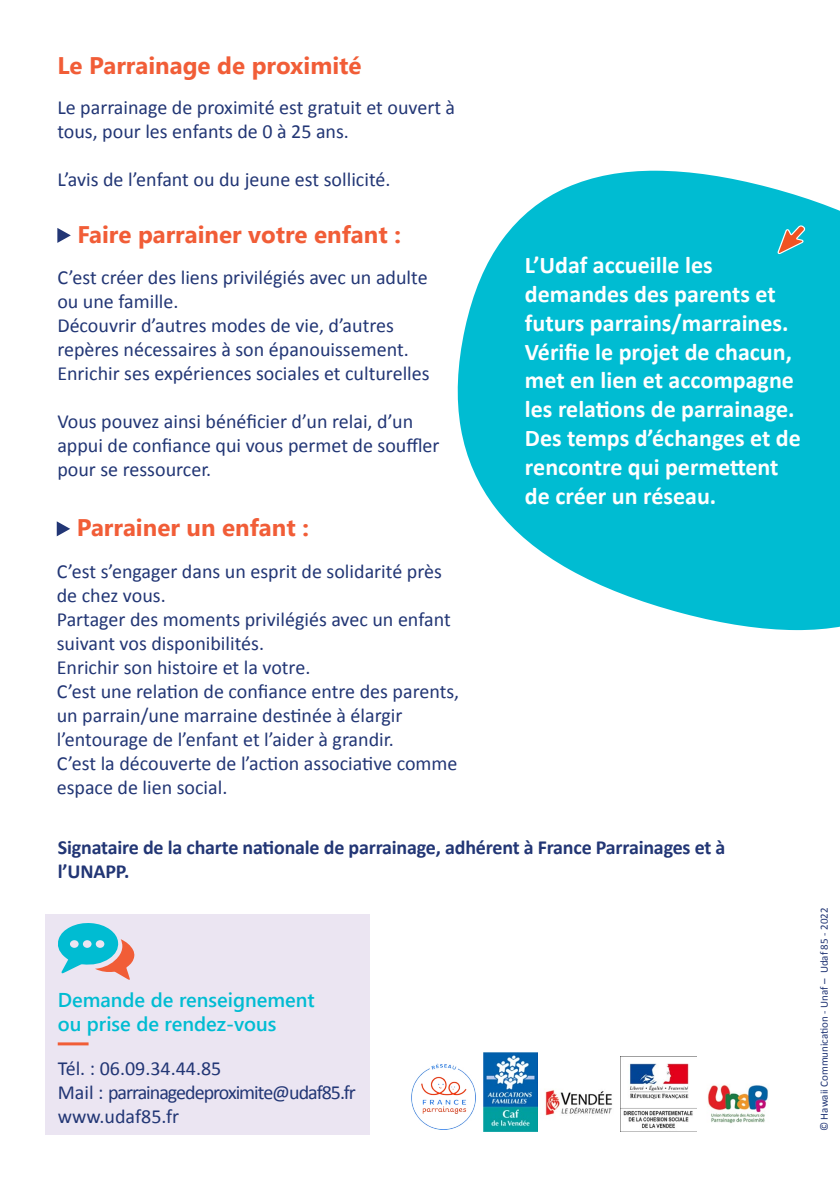
<style>
.page{position:relative;width:840px;height:1191px;background:#fff}
.page>*{position:absolute;margin:0;border:0;box-sizing:border-box;transform-origin:0 0}
.t1{font:700 24px/28.8px "Calibri";color:#fff}
.t2{font:700 24px "Segoe UI";color:#f15d37}
.t3{font:20px/24px "Calibri";color:#223675}
.t4{font:700 20px/24px "Calibri";letter-spacing:-.01em;color:#223675}
.t5{font:20px/24px "Calibri";letter-spacing:-.05em;color:#223675}
.t6{font:600 20px/24px "Segoe UI";color:#00bcd2}
.t7{font:11px "Calibri";color:#223675}
</style>
<div class="page">
<svg style="left:457px;top:170px;width:382px;height:460px;fill:#00bcd2"></svg>
<svg style="left:776px;top:225px;width:29px;height:29px"></svg>
<div style="left:45px;top:914px;width:325px;height:220px;background:#ebe5f2"></div>
<hr style="left:58px;top:1042px;width:30px;height:3px;background:#f15d37">
<svg style="left:58px;top:923px;width:76px;height:57px"></svg>
<svg style="left:57px;top:228px;width:14px;height:15px"></svg>
<svg style="left:57px;top:521px;width:13px;height:15px"></svg>
<img style="left:708px;top:1084px;width:60px;height:39px">
<img style="left:483px;top:1052px;width:54px;height:79px">
<img style="left:545px;top:1090px;width:68px;height:26px">
<img style="left:620px;top:1057px;width:76px;height:74px">
<img style="left:411px;top:1063px;width:65px;height:66px">
<p class="t2" style="left:57px;top:49px;width:305px">Le Parrainage de proximité</p>
<p class="t3" style="left:57px;top:96px;width:399px">Le parrainage de proximité est gratuit et ouvert à tous, pour les enfants de 0 à 25 ans.</p>
<p class="t3" style="left:57px;top:168px;width:334px">L’avis de l’enfant ou du jeune est sollicité.</p>
<p class="t2" style="left:77px;top:217px;width:325px">Faire parrainer votre enfant :</p>
<p class="t3" style="left:57px;top:266px;width:373px">C’est créer des liens privilégiés avec un adulte ou une famille.<br>Découvrir d’autres modes de vie, d’autres repères nécessaires à son épanouissement.<br>Enrichir ses expériences sociales et culturelles</p>
<p class="t3" style="left:57px;top:410px;width:383px">Vous pouvez ainsi bénéficier d’un relai, d’un appui de confiance qui vous permet de souffler pour se ressourcer.</p>
<p class="t2" style="left:77px;top:511px;width:233px">Parrainer un enfant :</p>
<p class="t3" style="left:57px;top:559px;width:404px">C’est s’engager dans un esprit de solidarité près de chez vous.<br>Partager des moments privilégiés avec un enfant suivant vos disponibilités.<br>Enrichir son histoire et la votre.<br>C’est une relation de confiance entre des parents, un parrain/une marraine destinée à élargir l’entourage de l’enfant et l’aider à grandir.<br>C’est la découverte de l’action associative comme espace de lien social.</p>
<p class="t1" style="left:524px;top:251px;width:277px">L’Udaf accueille les demandes des parents et futurs parrains/marraines.<br>Vérifie le projet de chacun, met en lien et accompagne les relations de parrainage.<br>Des temps d’échanges et de rencontre qui permettent de créer un réseau.</p>
<p class="t4" style="left:58px;top:835px;width:668px">Signataire de la charte nationale de parrainage, adhérent à France Parrainages et à l’UNAPP.</p>
<p class="t6" style="left:58px;top:986px;width:258px">Demande de renseignement ou prise de rendez-vous</p>
<p class="t5" style="left:58px;top:1056px;width:299px">Tél. : 06.09.34.44.85<br>Mail : parrainagedeproximite@udaf85.fr www.udaf85.fr</p>
<p class="t7" style="left:816px;top:1131px;width:225px;rotate:-90deg">© Hawaii Communication - Unaf – Udaf 85 - 2022</p>
</div>
